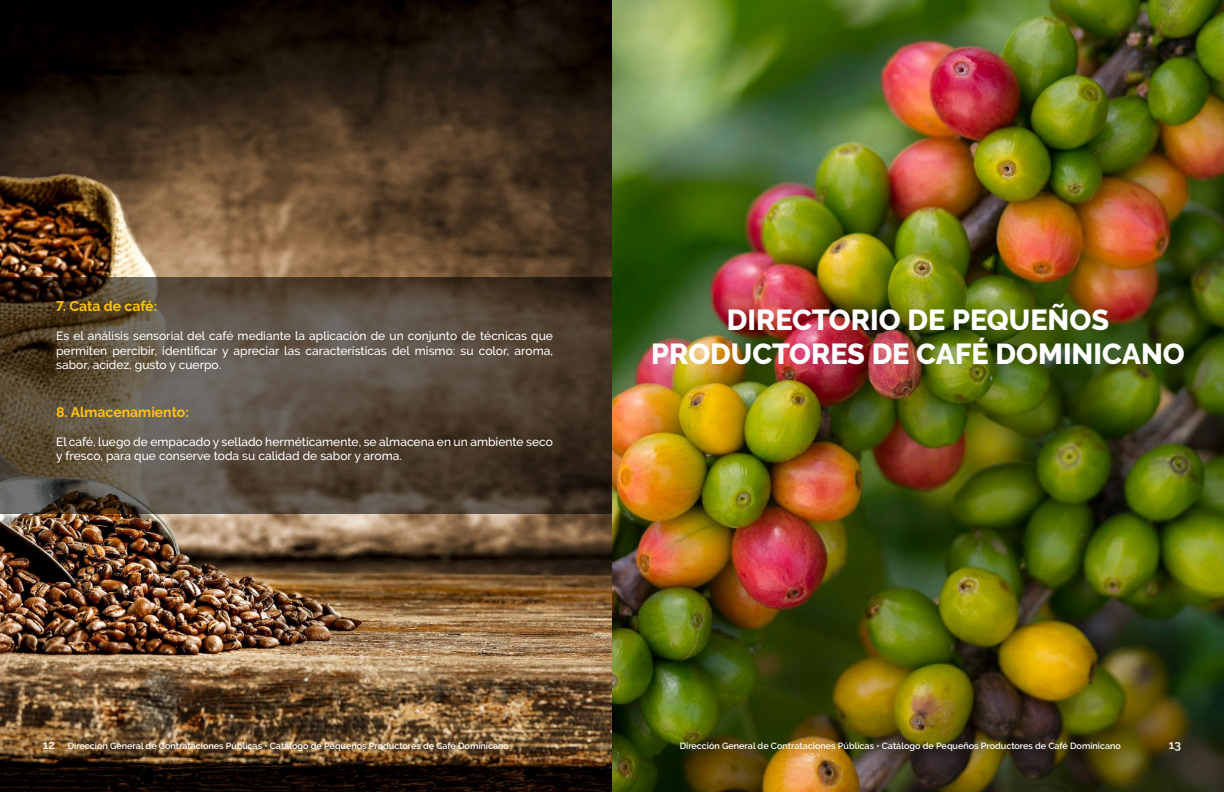
<style>
.page{position:relative;width:1224px;height:792px;background:#fff}
.page>*{position:absolute;margin:0;border:0;box-sizing:border-box;transform-origin:0 0}
.t1{font:800 28.8px/34.6px "Raleway";color:#fff;text-align:center}
.t2{font:700 14px "Raleway";color:#ffc10d}
.t3{font:500 12px/14.4px "Raleway";color:#fff;text-align:justify}
.t4{font:600 12px "Raleway";color:#fff}
.t5{font:600 9px "Raleway";color:#fff}
.s1{font-size:12px}
</style>
<div class="page">
<img style="left:0;top:0;width:1224px;height:792px">
<svg style="left:0;top:278px;width:612px;height:236px;background:#544839"></svg>
<p class="t2" style="left:56px;top:298px;width:102px">7. Cata de café:</p>
<p class="t3" style="left:56px;top:329px;width:498px">Es el análisis sensorial del café mediante la aplicación de un conjunto de técnicas que permiten percibir, identificar y apreciar las características del mismo: su color, aroma, sabor, acidez, gusto y cuerpo.</p>
<p class="t2" style="left:56px;top:404px;width:134px">8. Almacenamiento:</p>
<p class="t3" style="left:56px;top:434px;width:498px">El café, luego de empacado y sellado herméticamente, se almacena en un ambiente seco y fresco, para que conserve toda su calidad de sabor y aroma.</p>
<h1 class="t1" style="left:651px;top:302px;width:535px">DIRECTORIO DE PEQUEÑOS<br>PRODUCTORES DE CAFÉ DOMINICANO</h1>
<p class="t5" style="left:43px;top:740px;width:468px"><span class="s1">12</span> Dirección General de Contrataciones Públicas • Catálogo de Pequeños Productores de Café Dominicano</p>
<p class="t5" style="left:680px;top:740px;width:443px">Dirección General de Contrataciones Públicas • Catálogo de Pequeños Productores de Café Dominicano</p>
<p class="t4" style="left:1169px;top:738px;width:14px">13</p>
</div>
